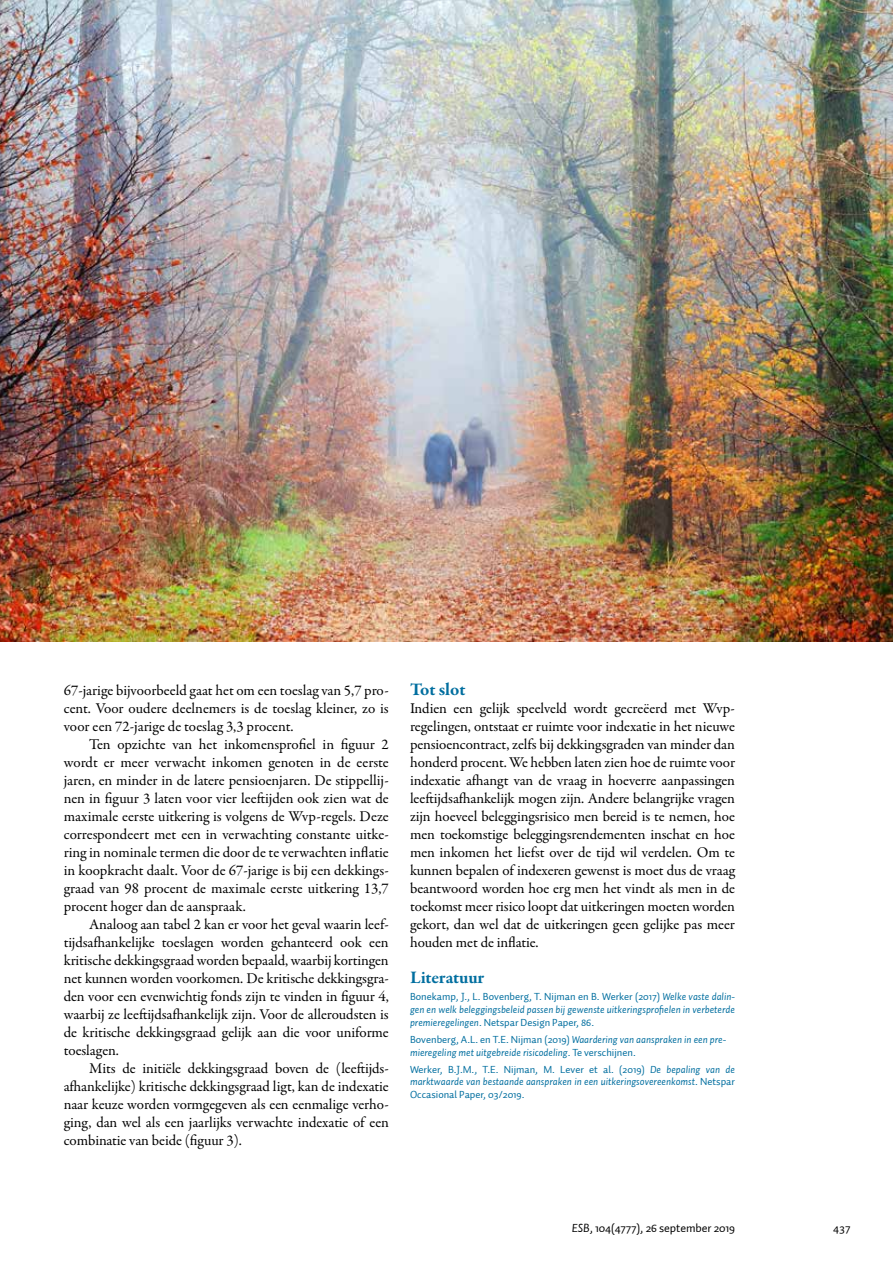
<style>
.page{position:relative;width:893px;height:1263px;background:#fff}
.page>*{position:absolute;margin:0;border:0;box-sizing:border-box;transform-origin:0 0}
.t1{font:700 18px "Garamond Premr Pro";letter-spacing:-.005em;color:#006e9f}
.t2{font:15px/18px "Garamond Premr Pro";letter-spacing:-.005em;color:#000;text-align:justify}
.t3{font:12px "Auto 1";letter-spacing:-.005em;color:#000}
.t4{font:italic 10.5px/12.8px "Auto 1";color:#006e9f;text-align:justify}
.t5{font:10.5px/12.8px "Auto 1";color:#006e9f;text-align:justify}
.s1{font-style:normal}
.s2{font-style:italic}
</style>
<div class="page">
<img style="left:0;top:0;width:893px;height:641px">
<p class="t2" style="left:64px;top:682px;width:326px">67-jarige bijvoorbeeld gaat het om een toeslag van 5,7 pro&shy;cent. Voor oudere deelnemers is de toeslag kleiner, zo is voor een 72-jarige de toeslag 3,3 procent.</p>
<p class="t2" style="left:64px;top:736px;width:327px;text-indent:26px">Ten opzichte van het inkomensprofiel in figuur 2 wordt er meer verwacht inkomen genoten in de eerste jaren, en minder in de latere pensioenjaren. De stippellij&shy;nen in figuur 3 laten voor vier leeftijden ook zien wat de maximale eerste uitkering is volgens de Wvp-regels. Deze correspondeert met een in verwachting constante uitke&shy;ring in nominale termen die door de te verwachten inflatie in koopkracht daalt. Voor de 67-jarige is bij een dekkings&shy;graad van 98 procent de maximale eerste uitkering 13,7 procent hoger dan de aanspraak.</p>
<p class="t2" style="left:64px;top:916px;width:326px;text-indent:26px">Analoog aan tabel 2 kan er voor het geval waarin leef&shy;tijdsafhankelijke toeslagen worden gehanteerd ook een kritische dekkingsgraad worden bepaald, waarbij kortingen net kunnen worden voorkomen. De kritische dekkingsgra&shy;den voor een evenwichtig fonds zijn te vinden in figuur 4, waarbij ze leeftijdsafhankelijk zijn. Voor de alleroudsten is de kritische dekkingsgraad gelijk aan die voor uniforme toeslagen.</p>
<p class="t2" style="left:64px;top:1060px;width:327px;text-indent:26px">Mits de initiële dekkingsgraad boven de (leeftijds&shy;afhankelijke) kritische dekkingsgraad ligt, kan de indexatie naar keuze worden vormgegeven als een eenmalige verho&shy;ging, dan wel als een jaarlijks verwachte indexatie of een combinatie van beide (figuur 3).</p>
<p class="t1" style="left:410px;top:678px;width:57px">Tot slot</p>
<p class="t2" style="left:410px;top:700px;width:327px">Indien een gelijk speelveld wordt gecreëerd met Wvp&shy;regelingen, ontstaat er ruimte voor indexatie in het nieuwe pensioencontract, zelfs bij dekkingsgraden van minder dan honderd procent. We hebben laten zien hoe de ruimte voor indexatie afhangt van de vraag in hoeverre aanpassingen leeftijdsafhankelijk mogen zijn. Andere belangrijke vragen zijn hoeveel beleggingsrisico men bereid is te nemen, hoe men toekomstige beleggingsrendementen inschat en hoe men inkomen het liefst over de tijd wil verdelen. Om te kunnen bepalen of indexeren gewenst is moet dus de vraag beantwoord worden hoe erg men het vindt als men in de toekomst meer risico loopt dat uitkeringen moeten worden gekort, dan wel dat de uitkeringen geen gelijke pas meer houden met de inflatie.</p>
<p class="t1" style="left:410px;top:966px;width:76px">Literatuur</p>
<p class="t4" style="left:410px;top:990px;width:326px"><span class="s1">Bonekamp, J., L. Bovenberg, T. Nijman en B. Werker (2017)</span> Welke vaste dalin&shy;gen en welk beleggingsbeleid passen bij gewenste uitkeringsprofielen in verbeterde premieregelingen<span class="s1">. Netspar Design Paper, 86.</span></p>
<p class="t4" style="left:410px;top:1033px;width:318px"><span class="s1">Bovenberg, A.L. en T.E. Nijman (2019)</span> Waardering van aanspraken in een pre&shy;mieregeling met uitgebreide risicodeling<span class="s1">. Te verschijnen.</span></p>
<p class="t5" style="left:410px;top:1063px;width:326px">Werker, B.J.M., T.E. Nijman, M. Lever et al. (2019) <span class="s2">De bepaling van de marktwaarde van bestaande aanspraken in een uitkeringsovereenkomst</span>. Netspar Occasional Paper, 03/2019.</p>
<p class="t3" style="left:572px;top:1221px;width:165px"><span class="s2">ESB</span>, 104(4777), 26 september 2019</p>
<p class="t3" style="left:833px;top:1221px;width:19px">437</p>
</div>
